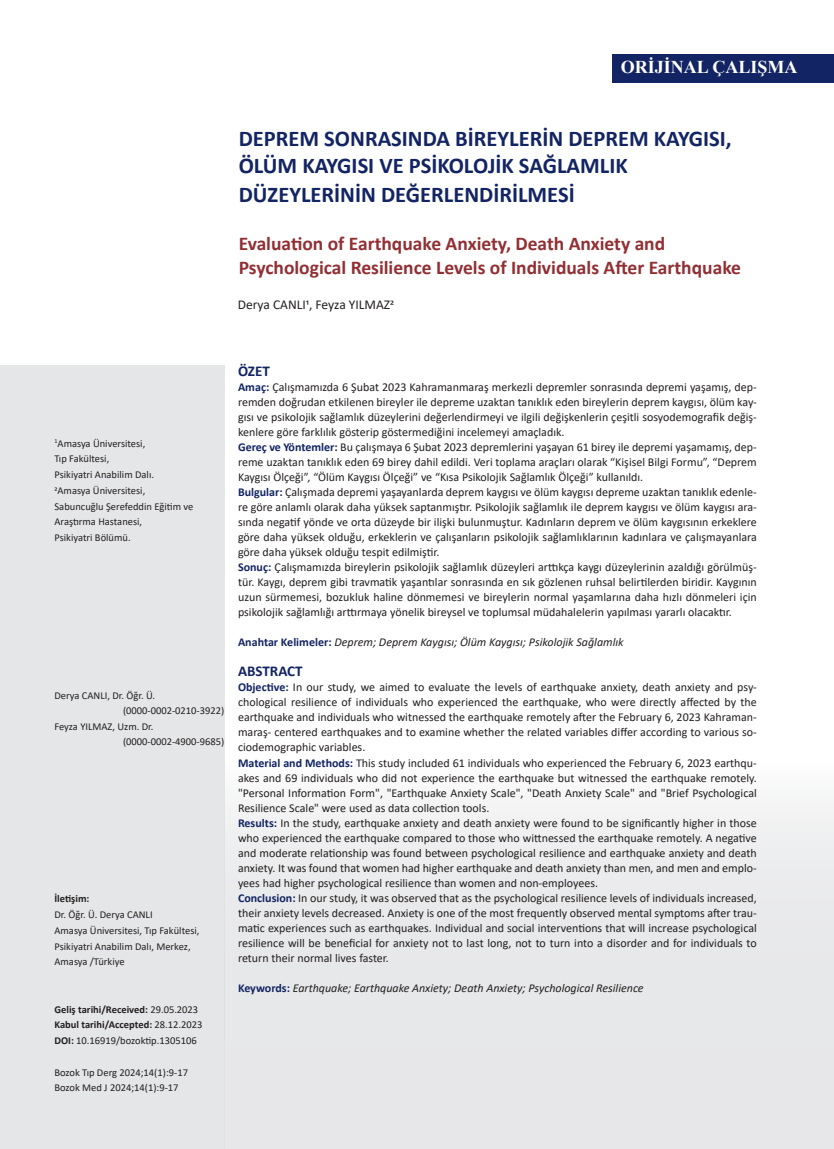
<style>
.page{position:relative;width:834px;height:1149px;background:#fff}
.page>*{position:absolute;margin:0;border:0;box-sizing:border-box;transform-origin:0 0}
.t1{font:700 22.5px/28.8px "Calibri";color:#122463}
.t2{font:700 19.5px/23.4px "Calibri";color:#922f33}
.t3{font:700 18px "Times New Roman";color:#fff}
.t4{font:700 15px "Calibri";color:#122463}
.TABLO{font:13.5px "Calibri";color:#231f20}
.t5{font:12px/15px "Calibri";color:#231f20;text-align:justify}
.t6{font:italic 12px "Calibri";color:#231f20}
.TABLO-2{font:10.5px/15.8px "Calibri";color:#231f20}
.t7{font:700 10.5px "Calibri";color:#231f20}
.s1{font-weight:400}
.s2{font-weight:700}
.s3{font-weight:700;color:#122463}
.s4{font-weight:700;font-style:normal;color:#122463}
</style>
<div class="page">
<div style="left:224px;top:763px;width:609px;height:385px;background:linear-gradient(to bottom,#f3f4f4,#e3e3e5)"></div>
<div style="left:0;top:365px;width:224px;height:783px;background:#e5e6e7"></div>
<div style="left:612px;top:54px;width:221px;height:28px;background:#122463"></div>
<p class="t3" style="left:620px;top:54px;width:178px">ORİJİNAL ÇALIŞMA</p>
<p class="t1" style="left:239px;top:124px;width:494px">DEPREM SONRASINDA BİREYLERİN DEPREM KAYGISI,</p>
<p class="t1" style="left:239px;top:151px;width:390px">ÖLÜM KAYGISI VE PSİKOLOJİK SAĞLAMLIK<br>DÜZEYLERİNİN DEĞERLENDİRİLMESİ</p>
<p class="t2" style="left:239px;top:232px;width:503px">Evaluation of Earthquake Anxiety, Death Anxiety and<br>Psychological Resilience Levels of Individuals After Earthquake</p>
<p class="TABLO" style="left:238px;top:294px;width:158px">Derya CANLI1, Feyza YILMAZ2</p>
<p class="TABLO-2" style="left:54px;top:435px;width:92px"><sup>1</sup>Amasya Üniversitesi,</p>
<p class="TABLO-2" style="left:54px;top:450px;width:56px">Tıp Fakültesi,</p>
<p class="TABLO-2" style="left:54px;top:466px;width:101px">Psikiyatri Anabilim Dalı.</p>
<p class="TABLO-2" style="left:54px;top:482px;width:92px">2Amasya Üniversitesi,</p>
<p class="TABLO-2" style="left:54px;top:498px;width:140px">Sabuncuğlu Şerefeddin Eğitim ve<br>Araştırma Hastanesi,</p>
<p class="TABLO-2" style="left:54px;top:529px;width:78px">Psikiyatri Bölümü.</p>
<p class="TABLO-2" style="left:54px;top:687px;width:102px">Derya CANLI, Dr. Öğr. Ü.</p>
<p class="TABLO-2" style="left:123px;top:702px;width:103px">(0000-0002-0210-3922)</p>
<p class="TABLO-2" style="left:54px;top:717px;width:101px">Feyza YILMAZ, Uzm. Dr.</p>
<p class="TABLO-2" style="left:123px;top:732px;width:103px">(0000-0002-4900-9685)</p>
<p class="t7" style="left:54px;top:891px;width:36px">İletişim:</p>
<p class="TABLO-2" style="left:54px;top:906px;width:100px">Dr. Öğr. Ü. Derya CANLI</p>
<p class="TABLO-2" style="left:54px;top:921px;width:146px">Amasya Üniversitesi, Tıp Fakültesi,<br>Psikiyatri Anabilim Dalı, Merkez,<br>Amasya /Türkiye</p>
<p class="t7" style="left:54px;top:1001px;width:145px">Geliş tarihi/Received: <span class="s1">29.05.2023</span></p>
<p class="t7" style="left:54px;top:1017px;width:149px">Kabul tarihi/Accepted: <span class="s1">28.12.2023</span></p>
<p class="TABLO-2" style="left:54px;top:1032px;width:144px"><span class="s2">DOI:</span> 10.16919/bozoktip.1305106</p>
<p class="TABLO-2" style="left:54px;top:1063px;width:135px">Bozok Tıp Derg 2024;14(1):9-17</p>
<p class="TABLO-2" style="left:54px;top:1079px;width:125px">Bozok Med J 2024;14(1):9-17</p>
<p class="t4" style="left:238px;top:360px;width:33px">ÖZET</p>
<p class="t5" style="left:238px;top:379px;width:520px"><span class="s3">Amaç:</span> Çalışmamızda 6 Şubat 2023 Kahramanmaraş merkezli depremler sonrasında depremi yaşamış, dep&shy;remden doğrudan etkilenen bireyler ile depreme uzaktan tanıklık eden bireylerin deprem kaygısı, ölüm kay&shy;gısı ve psikolojik sağlamlık düzeylerini değerlendirmeyi ve ilgili değişkenlerin çeşitli sosyodemografik değiş&shy;kenlere göre farklılık gösterip göstermediğini incelemeyi amaçladık.</p>
<p class="t5" style="left:238px;top:439px;width:520px"><span class="s3">Gereç ve Yöntemler:</span> Bu çalışmaya 6 Şubat 2023 depremlerini yaşayan 61 birey ile depremi yaşamamış, dep&shy;reme uzaktan tanıklık eden 69 birey dahil edildi. Veri toplama araçları olarak “Kişisel Bilgi Formu”, “Deprem Kaygısı Ölçeği”, “Ölüm Kaygısı Ölçeği” ve “Kısa Psikolojik Sağlamlık Ölçeği” kullanıldı.</p>
<p class="t5" style="left:238px;top:484px;width:520px"><span class="s3">Bulgular:</span> Çalışmada depremi yaşayanlarda deprem kaygısı ve ölüm kaygısı depreme uzaktan tanıklık edenle&shy;re göre anlamlı olarak daha yüksek saptanmıştır. Psikolojik sağlamlık ile deprem kaygısı ve ölüm kaygısı ara&shy;sında negatif yönde ve orta düzeyde bir ilişki bulunmuştur. Kadınların deprem ve ölüm kaygısının erkeklere göre daha yüksek olduğu, erkeklerin ve çalışanların psikolojik sağlamlıklarının kadınlara ve çalışmayanlara göre daha yüksek olduğu tespit edilmiştir.</p>
<p class="t5" style="left:238px;top:559px;width:520px"><span class="s3">Sonuç:</span> Çalışmamızda bireylerin psikolojik sağlamlık düzeyleri arttıkça kaygı düzeylerinin azaldığı görülmüş&shy;tür. Kaygı, deprem gibi travmatik yaşantılar sonrasında en sık gözlenen ruhsal belirtilerden biridir. Kaygının uzun sürmemesi, bozukluk haline dönmemesi ve bireylerin normal yaşamlarına daha hızlı dönmeleri için psikolojik sağlamlığı arttırmaya yönelik bireysel ve toplumsal müdahalelerin yapılması yararlı olacaktır.</p>
<p class="t6" style="left:238px;top:634px;width:387px"><span class="s4">Anahtar Kelimeler:</span> Deprem; Deprem Kaygısı; Ölüm Kaygısı; Psikolojik Sağlamlık</p>
<p class="t4" style="left:238px;top:660px;width:66px">ABSTRACT</p>
<p class="t5" style="left:238px;top:679px;width:520px"><span class="s3">Objective:</span> In our study, we aimed to evaluate the levels of earthquake anxiety, death anxiety and psy&shy;chological resilience of individuals who experienced the earthquake, who were directly affected by the earthquake and individuals who witnessed the earthquake remotely after the February 6, 2023 Kahraman&shy;maraş- centered earthquakes and to examine whether the related variables differ according to various so&shy;ciodemographic variables.</p>
<p class="t5" style="left:238px;top:754px;width:520px"><span class="s3">Material and Methods:</span> This study included 61 individuals who experienced the February 6, 2023 earthqu&shy;akes and 69 individuals who did not experience the earthquake but witnessed the earthquake remotely. "Personal Information Form", "Earthquake Anxiety Scale", "Death Anxiety Scale" and "Brief Psychological Resilience Scale" were used as data collection tools.</p>
<p class="t5" style="left:238px;top:814px;width:520px"><span class="s3">Results:</span> In the study, earthquake anxiety and death anxiety were found to be significantly higher in those who experienced the earthquake compared to those who wittnessed the earthquake remotely. A negative and moderate relationship was found between psychological resilience and earthquake anxiety and death anxiety. It was found that women had higher earthquake and death anxiety than men, and men and emplo&shy;yees had higher psychological resilience than women and non-employees.</p>
<p class="t5" style="left:238px;top:889px;width:520px"><span class="s3">Conclusion:</span> In our study, it was observed that as the psychological resilience levels of individuals increased, their anxiety levels decreased. Anxiety is one of the most frequently observed mental symptoms after trau&shy;matic experiences such as earthquakes. Individual and social interventions that will increase psychological resilience will be beneficial for anxiety not to last long, not to turn into a disorder and for individuals to return their normal lives faster.</p>
<p class="t6" style="left:238px;top:979px;width:407px"><span class="s4">Keywords:</span> Earthquake; Earthquake Anxiety; Death Anxiety; Psychological Resilience</p>
</div>
